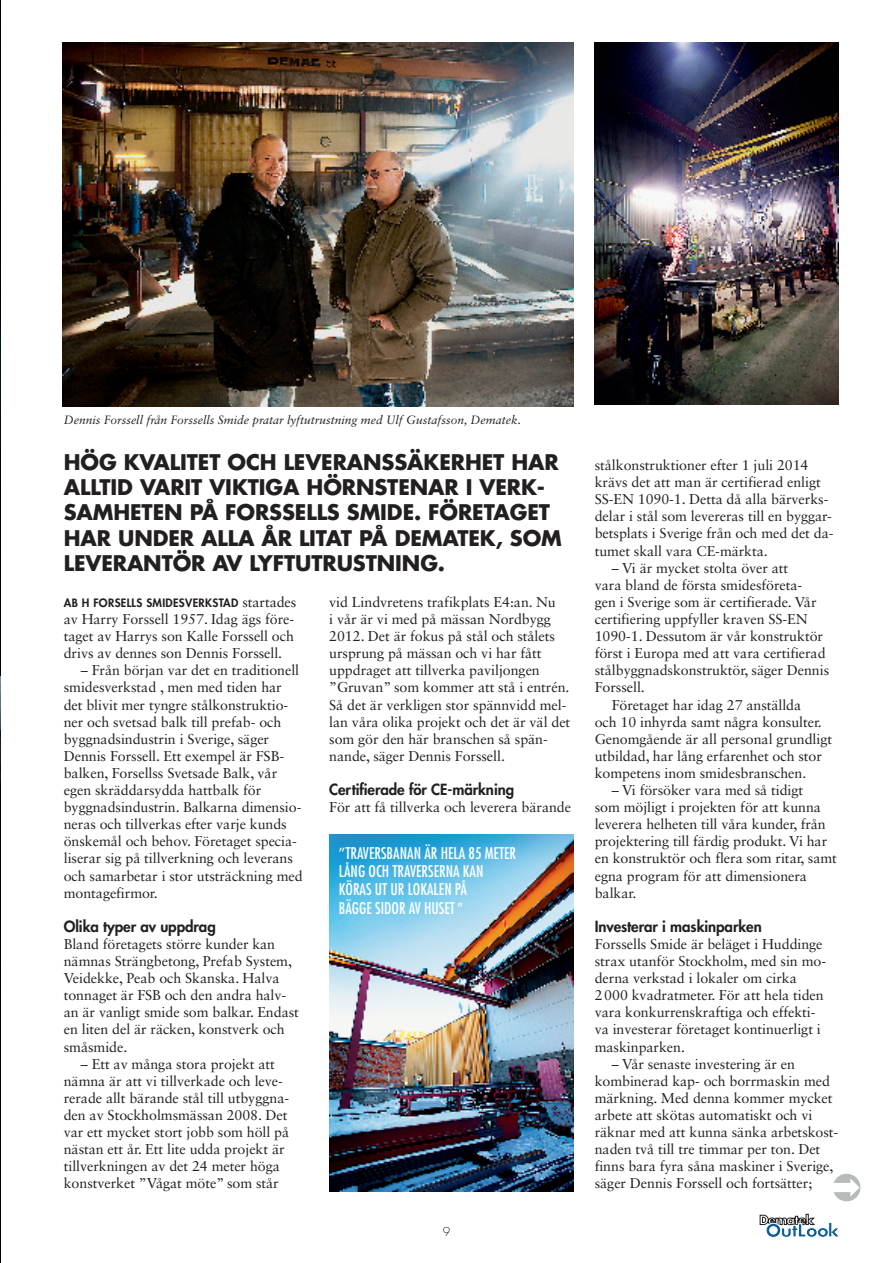
<style>
.page{position:relative;width:893px;height:1263px;background:#fff}
.page>*{position:absolute;margin:0;border:0;box-sizing:border-box;transform-origin:0 0}
.Ingress{font:700 21px/25.2px "Futura Std";letter-spacing:-.005em;color:#231f20}
.Citat{font:condensed 15.75px/18px "Futura Std";color:#fff}
.underrubbe_10{font:800 15px "Futura Std";letter-spacing:-.005em;color:#231f20}
.Bröd{font:14.25px/17.1px "Sabon LT Std";letter-spacing:-.005em;color:#231f20}
.Bröd_utan{font:14.25px/17.1px "Sabon LT Std";letter-spacing:-.005em;color:#231f20}
.Bildtext{font:italic 12px "Sabon LT Std";color:#231f20}
.t1{font:300 12px "Futura Std";color:#231f20}
.Bröd_utan-2{font:800 11.25px "Futura Std";letter-spacing:.03em;color:#231f20}
.s1{font-family:"Sabon LT Std";font-weight:400;font-size:14.25px}
.s2{font-family:"Myriad Pro";font-stretch:normal;font-size:16.5px}
</style>
<div class="page">
<svg style="left:760px;top:1214px;width:79px;height:23px"></svg>
<img style="left:62px;top:43px;width:511px;height:363px">
<img style="left:329px;top:834px;width:244px;height:357px">
<svg style="left:834px;top:1174px;width:26px;height:27px"></svg>
<img style="left:595px;top:43px;width:244px;height:361px">
<img style="left:0;top:0;width:1px;height:1263px">
<p class="Bildtext" style="left:64px;top:413px;width:459px">Dennis Forssell från Forssells Smide pratar lyftutrustning med Ulf Gustafsson, Dematek.</p>
<p class="Ingress" style="left:64px;top:449px;width:500px">HÖG KVALITET OCH LEVERANSSÄKERHET HAR ALLTID VARIT VIKTIGA HÖRNSTENAR I VERK-SAMHETEN PÅ FORSSELLS SMIDE. FÖRETAGET HAR UNDER ALLA ÅR LITAT PÅ DEMATEK, SOM LEVERANTÖR AV LYFTUTRUSTNING.</p>
<p class="Bröd_utan-2" style="left:64px;top:596px;width:234px">AB H FORSELLS SMIDESVERKSTAD <span class="s1">startades</span></p>
<p class="Bröd_utan" style="left:64px;top:610px;width:232px;text-align:justify">av Harry Forssell 1957. Idag ägs före&shy;taget av Harrys son Kalle Forssell och drivs av dennes son Dennis Forssell.</p>
<p class="Bröd" style="left:64px;top:662px;width:240px;text-indent:17px">– Från början var det en traditionell smidesverkstad , men med tiden har det blivit mer tyngre stålkonstruktio&shy;ner och svetsad balk till prefab- och byggnadsindustrin i Sverige, säger Dennis Forssell. Ett exempel är FSB&shy;balken, Forsellss Svetsade Balk, vår egen skräddarsydda hattbalk för byggnadsindustrin. Balkarna dimensio&shy;neras och tillverkas efter varje kunds önskemål och behov. Företaget specia&shy;liserar sig på tillverkning och leverans och samarbetar i stor utsträckning med montagefirmor.</p>
<p class="underrubbe_10" style="left:64px;top:917px;width:153px">Olika typer av uppdrag</p>
<p class="Bröd_utan" style="left:64px;top:935px;width:237px">Bland företagets större kunder kan nämnas Strängbetong, Prefab System,<br>Veidekke, Peab och Skanska. Halva tonnaget är FSB och den andra halv&shy;an är vanligt smide som balkar. Endast en liten del är räcken, konstverk och småsmide.</p>
<p class="Bröd" style="left:64px;top:1055px;width:227px;text-indent:17px">– Ett av många stora projekt att nämna är att vi tillverkade och leve&shy;rerade allt bärande stål till utbyggna&shy;den av Stockholmsmässan 2008. Det var ett mycket stort jobb som höll på nästan ett år. Ett lite udda projekt är tillverkningen av det 24 meter höga konstverket ”Vågat möte” som står</p>
<p class="Bröd" style="left:329px;top:593px;width:243px">vid Lindvretens trafikplats E4:an. Nu<br>i vår är vi med på mässan Nordbygg 2012. Det är fokus på stål och stålets ursprung på mässan och vi har fått uppdraget att tillverka paviljongen ”Gruvan” som kommer att stå i entrén.<br>Så det är verkligen stor spännvidd mel&shy;lan våra olika projekt och det är väl det som gör den här branschen så spän&shy;nande, säger Dennis Forssell.</p>
<p class="underrubbe_10" style="left:329px;top:780px;width:186px">Certifierade för CE-märkning</p>
<p class="Bröd_utan" style="left:329px;top:798px;width:243px">För att få tillverka och leverera bärande</p>
<p class="Citat" style="left:339px;top:843px;width:179px"><span class="s2">’’</span>TRAVERSBANAN ÄR HELA 85 METER<br>LÅNG OCH TRAVERSERNA KAN<br>KÖRAS UT UR LOKALEN PÅ</p>
<p class="Citat" style="left:339px;top:899px;width:126px">BÄGGE SIDOR AV HUSET<span class="s2">’’</span></p>
<p class="t1" style="left:443px;top:1224px;width:9px">9</p>
<p class="Bröd_utan" style="left:595px;top:456px;width:240px">stålkonstruktioner efter 1 juli 2014 krävs det att man är certifierad enligt SS-EN 1090-1. Detta då alla bärverks&shy;delar i stål som levereras till en byggar&shy;betsplats i Sverige från och med det da&shy;tumet skall vara CE-märkta.</p>
<p class="Bröd" style="left:595px;top:559px;width:236px;text-indent:17px">– Vi är mycket stolta över att<br>vara bland de första smidesföreta-<br>gen i Sverige som är certifierade. Vår certifiering uppfyller kraven SS-EN 1090-1. Dessutom är vår konstruktör först i Europa med att vara certifierad stålbyggnadskonstruktör, säger Dennis Forssell.</p>
<p class="Bröd" style="left:595px;top:696px;width:239px;text-indent:17px">Företaget har idag 27 anställda<br>och 10 inhyrda samt några konsulter.<br>Genomgående är all personal grundligt utbildad, har lång erfarenhet och stor kompetens inom smidesbranschen.</p>
<p class="Bröd" style="left:595px;top:781px;width:244px;text-indent:17px">– Vi försöker vara med så tidigt<br>som möjligt i projekten för att kunna leverera helheten till våra kunder, från projektering till färdig produkt. Vi har en konstruktör och flera som ritar, samt egna program för att dimensionera balkar.</p>
<p class="underrubbe_10" style="left:595px;top:917px;width:169px">Investerar i maskinparken</p>
<p class="Bröd_utan" style="left:595px;top:935px;width:233px">Forssells Smide är beläget i Huddinge strax utanför Stockholm, med sin mo&shy;derna verkstad i lokaler om cirka 2000 kvadratmeter. För att hela tiden vara konkurrenskraftiga och effekti&shy;va investerar företaget kontinuerligt i maskinparken.</p>
<p class="Bröd" style="left:595px;top:1055px;width:245px;text-indent:17px">– Vår senaste investering är en kombinerad kap- och borrmaskin med märkning. Med denna kommer mycket arbete att skötas automatiskt och vi räknar med att kunna sänka arbetskost&shy;naden två till tre timmar per ton. Det finns bara fyra såna maskiner i Sverige, säger Dennis Forssell och fortsätter;</p>
</div>
